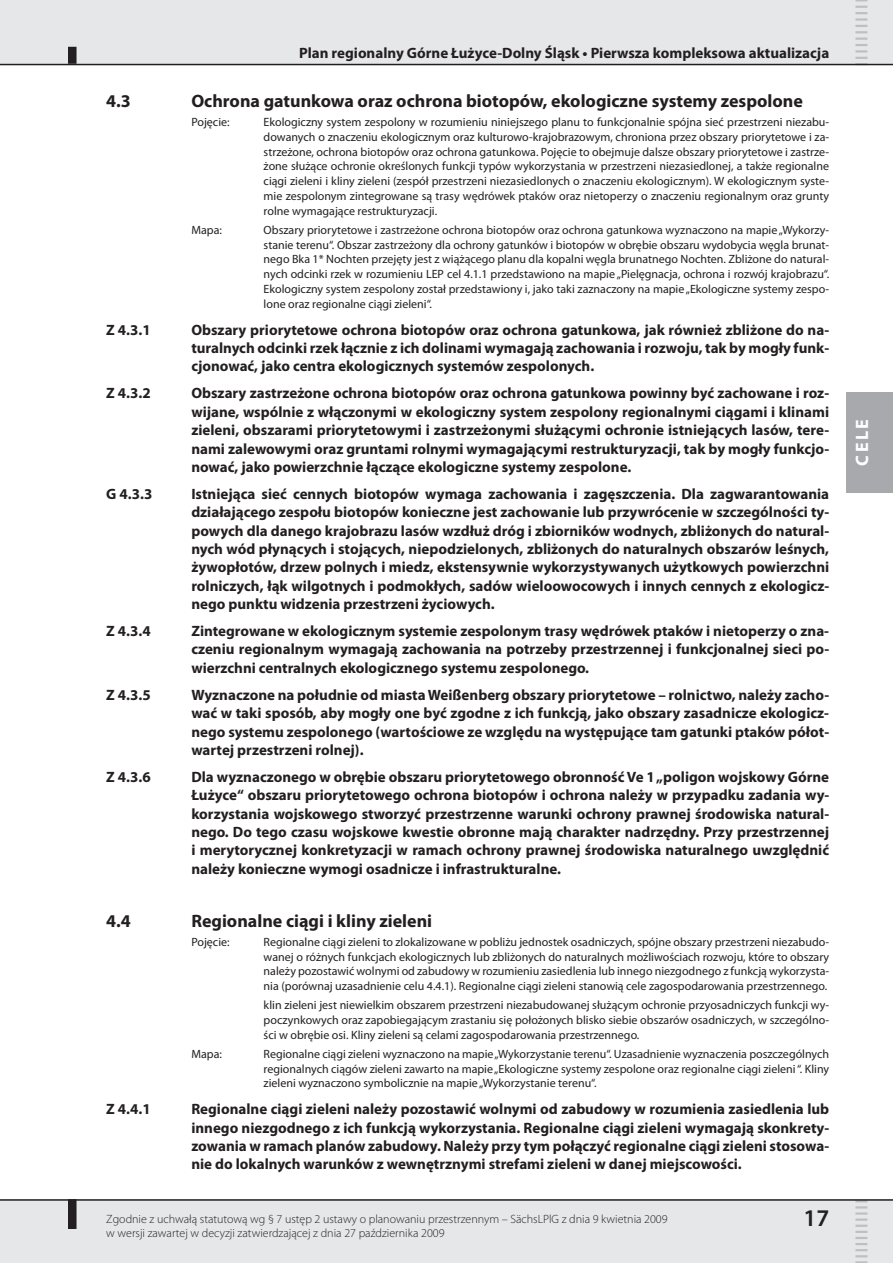
<style>
.page{position:relative;width:893px;height:1263px;background:#fff}
.page>*{position:absolute;margin:0;border:0;box-sizing:border-box;transform-origin:0 0}
.t1{font:600 24px "Myriad Pro";color:#231f20}
.t2{font:700 18px "Myriad Pro";color:#231f20}
.t3{font:700 18px "Myriad Pro";color:#fff}
.t4{font:700 15px/18.5px "Myriad Pro";color:#231f20;text-align:justify}
.t5{font:12px/14.9px "Myriad Pro";color:#231f20;text-align:justify}
.t6{font:300 12px/14.4px "Myriad Pro";color:#231f20}
</style>
<div class="page">
<div style="left:846px;top:392px;width:47px;height:100px;background:#a8a9ad"></div>
<div style="left:0;top:0;width:893px;height:64px;background:#e6e7e9"></div>
<div style="left:69px;top:48px;width:7px;height:15px;background:#231f20"></div>
<div style="left:68px;top:47px;width:9px;height:17px;border:2px solid #231f20"></div>
<hr style="left:0;top:64px;width:893px;height:1px;background:#231f20">
<div style="left:0;top:1200px;width:893px;height:63px;background:#e6e7e9"></div>
<div style="left:69px;top:1200px;width:7px;height:28px;background:#231f20"></div>
<div style="left:68px;top:1199px;width:9px;height:30px;border:2px solid #231f20"></div>
<hr style="left:0;top:1199px;width:893px;height:2px;background:#231f20">
<svg style="left:855px;top:0;width:12px;height:64px"></svg>
<svg style="left:855px;top:1200px;width:12px;height:63px"></svg>
<p class="t4" style="left:299px;top:43px;width:532px">Plan regionalny Górne Łużyce-Dolny Śląsk • Pierwsza kompleksowa aktualizacja</p>
<p class="t2" style="left:106px;top:89px;width:26px">4.3</p>
<p class="t2" style="left:191px;top:89px;width:613px">Ochrona gatunkowa oraz ochrona biotopów, ekologiczne systemy zespolone</p>
<p class="t5" style="left:191px;top:114px;width:40px">Pojęcie:</p>
<p class="t5" style="left:264px;top:114px;width:567px">Ekologiczny system zespolony w rozumieniu niniejszego planu to funkcjonalnie spójna sieć przestrzeni niezabu&shy;dowanych o znaczeniu ekologicznym oraz kulturowo-krajobrazowym, chroniona przez obszary priorytetowe i za&shy;strzeżone, ochrona biotopów oraz ochrona gatunkowa. Pojęcie to obejmuje dalsze obszary priorytetowe i zastrze&shy;żone służące ochronie określonych funkcji typów wykorzystania w przestrzeni niezasiedlonej, a także regionalne ciągi zieleni i kliny zieleni (zespół przestrzeni niezasiedlonych o znaczeniu ekologicznym). W ekologicznym syste&shy;mie zespolonym zintegrowane są trasy wędrówek ptaków oraz nietoperzy o znaczeniu regionalnym oraz grunty rolne wymagające restrukturyzacji.</p>
<p class="t5" style="left:191px;top:222px;width:32px">Mapa:</p>
<p class="t5" style="left:264px;top:222px;width:567px">Obszary priorytetowe i zastrzeżone ochrona biotopów oraz ochrona gatunkowa wyznaczono na mapie „Wykorzy&shy;stanie terenu“. Obszar zastrzeżony dla ochrony gatunków i biotopów w obrębie obszaru wydobycia węgla brunat&shy;nego Bka 1* Nochten przejęty jest z wiążącego planu dla kopalni węgla brunatnego Nochten. Zbliżone do natural&shy;nych odcinki rzek w rozumieniu LEP cel 4.1.1 przedstawiono na mapie „Pielęgnacja, ochrona i rozwój krajobrazu“.<br>Ekologiczny system zespolony został przedstawiony i, jako taki zaznaczony na mapie „Ekologiczne systemy zespo&shy;lone oraz regionalne ciągi zieleni“.</p>
<p class="t4" style="left:106px;top:320px;width:46px">Z 4.3.1</p>
<p class="t4" style="left:191px;top:320px;width:639px">Obszary priorytetowe ochrona biotopów oraz ochrona gatunkowa, jak również zbliżone do na&shy;turalnych odcinki rzek łącznie z ich dolinami wymagają zachowania i rozwoju, tak by mogły funk&shy;cjonować, jako centra ekologicznych systemów zespolonych.</p>
<p class="t4" style="left:106px;top:384px;width:46px">Z 4.3.2</p>
<p class="t4" style="left:191px;top:384px;width:639px">Obszary zastrzeżone ochrona biotopów oraz ochrona gatunkowa powinny być zachowane i roz&shy;wijane, wspólnie z włączonymi w ekologiczny system zespolony regionalnymi ciągami i klinami zieleni, obszarami priorytetowymi i zastrzeżonymi służącymi ochronie istniejących lasów, tere&shy;nami zalewowymi oraz gruntami rolnymi wymagającymi restrukturyzacji, tak by mogły funkcjo&shy;nować, jako powierzchnie łączące ekologiczne systemy zespolone.</p>
<p class="t4" style="left:106px;top:484px;width:48px">G 4.3.3</p>
<p class="t4" style="left:191px;top:484px;width:639px">Istniejąca sieć cennych biotopów wymaga zachowania i zagęszczenia. Dla zagwarantowania działającego zespołu biotopów konieczne jest zachowanie lub przywrócenie w szczególności ty&shy;powych dla danego krajobrazu lasów wzdłuż dróg i zbiorników wodnych, zbliżonych do natural&shy;nych wód płynących i stojących, niepodzielonych, zbliżonych do naturalnych obszarów leśnych, żywopłotów, drzew polnych i miedz, ekstensywnie wykorzystywanych użytkowych powierzchni rolniczych, łąk wilgotnych i podmokłych, sadów wieloowocowych i innych cennych z ekologicz&shy;nego punktu widzenia przestrzeni życiowych.</p>
<p class="t4" style="left:106px;top:621px;width:46px">Z 4.3.4</p>
<p class="t4" style="left:191px;top:621px;width:639px">Zintegrowane w ekologicznym systemie zespolonym trasy wędrówek ptaków i nietoperzy o zna&shy;czeniu regionalnym wymagają zachowania na potrzeby przestrzennej i funkcjonalnej sieci po&shy;wierzchni centralnych ekologicznego systemu zespolonego.</p>
<p class="t4" style="left:106px;top:685px;width:46px">Z 4.3.5</p>
<p class="t4" style="left:191px;top:685px;width:639px">Wyznaczone na południe od miasta Weißenberg obszary priorytetowe – rolnictwo, należy zacho&shy;wać w taki sposób, aby mogły one być zgodne z ich funkcją, jako obszary zasadnicze ekologicz&shy;nego systemu zespolonego (wartościowe ze względu na występujące tam gatunki ptaków półot&shy;wartej przestrzeni rolnej).</p>
<p class="t4" style="left:106px;top:767px;width:46px">Z 4.3.6</p>
<p class="t4" style="left:191px;top:767px;width:639px">Dla wyznaczonego w obrębie obszaru priorytetowego obronność Ve 1 „poligon wojskowy Górne Łużyce“ obszaru priorytetowego ochrona biotopów i ochrona należy w przypadku zadania wy&shy;korzystania wojskowego stworzyć przestrzenne warunki ochrony prawnej środowiska natural&shy;nego. Do tego czasu wojskowe kwestie obronne mają charakter nadrzędny. Przy przestrzennej i merytorycznej konkretyzacji w ramach ochrony prawnej środowiska naturalnego uwzględnić należy konieczne wymogi osadnicze i infrastrukturalne.</p>
<p class="t2" style="left:106px;top:909px;width:26px">4.4</p>
<p class="t2" style="left:191px;top:909px;width:242px">Regionalne ciągi i kliny zieleni</p>
<p class="t5" style="left:191px;top:934px;width:40px">Pojęcie:</p>
<p class="t5" style="left:264px;top:934px;width:567px">Regionalne ciągi zieleni to zlokalizowane w pobliżu jednostek osadniczych, spójne obszary przestrzeni niezabudo&shy;wanej o różnych funkcjach ekologicznych lub zbliżonych do naturalnych możliwościach rozwoju, które to obszary należy pozostawić wolnymi od zabudowy w rozumieniu zasiedlenia lub innego niezgodnego z funkcją wykorzysta&shy;nia (porównaj uzasadnienie celu 4.4.1). Regionalne ciągi zieleni stanowią cele zagospodarowania przestrzennego.</p>
<p class="t5" style="left:264px;top:997px;width:567px">klin zieleni jest niewielkim obszarem przestrzeni niezabudowanej służącym ochronie przyosadniczych funkcji wy&shy;poczynkowych oraz zapobiegającym zrastaniu się położonych blisko siebie obszarów osadniczych, w szczególno&shy;ści w obrębie osi. Kliny zieleni są celami zagospodarowania przestrzennego.</p>
<p class="t5" style="left:191px;top:1046px;width:32px">Mapa:</p>
<p class="t5" style="left:264px;top:1046px;width:567px">Regionalne ciągi zieleni wyznaczono na mapie „Wykorzystanie terenu“. Uzasadnienie wyznaczenia poszczególnych regionalnych ciągów zieleni zawarto na mapie „Ekologiczne systemy zespolone oraz regionalne ciągi zieleni “. Kliny zieleni wyznaczono symbolicznie na mapie „Wykorzystanie terenu“.</p>
<p class="t4" style="left:106px;top:1099px;width:46px">Z 4.4.1</p>
<p class="t4" style="left:191px;top:1099px;width:639px">Regionalne ciągi zieleni należy pozostawić wolnymi od zabudowy w rozumienia zasiedlenia lub innego niezgodnego z ich funkcją wykorzystania. Regionalne ciągi zieleni wymagają skonkrety&shy;zowania w ramach planów zabudowy. Należy przy tym połączyć regionalne ciągi zieleni stosowa&shy;nie do lokalnych warunków z wewnętrznymi strefami zieleni w danej miejscowości.</p>
<p class="t6" style="left:106px;top:1211px;width:563px">Zgodnie z uchwałą statutową wg § 7 ustęp 2 ustawy o planowaniu przestrzennym – SächsLPlG z dnia 9 kwietnia 2009 w wersji zawartej w decyzji zatwierdzającej z dnia 27 października 2009</p>
<h1 class="t1" style="left:803px;top:1202px;width:27px">17</h1>
<p class="t3" style="left:850px;top:466px;width:48px;rotate:-90deg">CELE</p>
</div>
